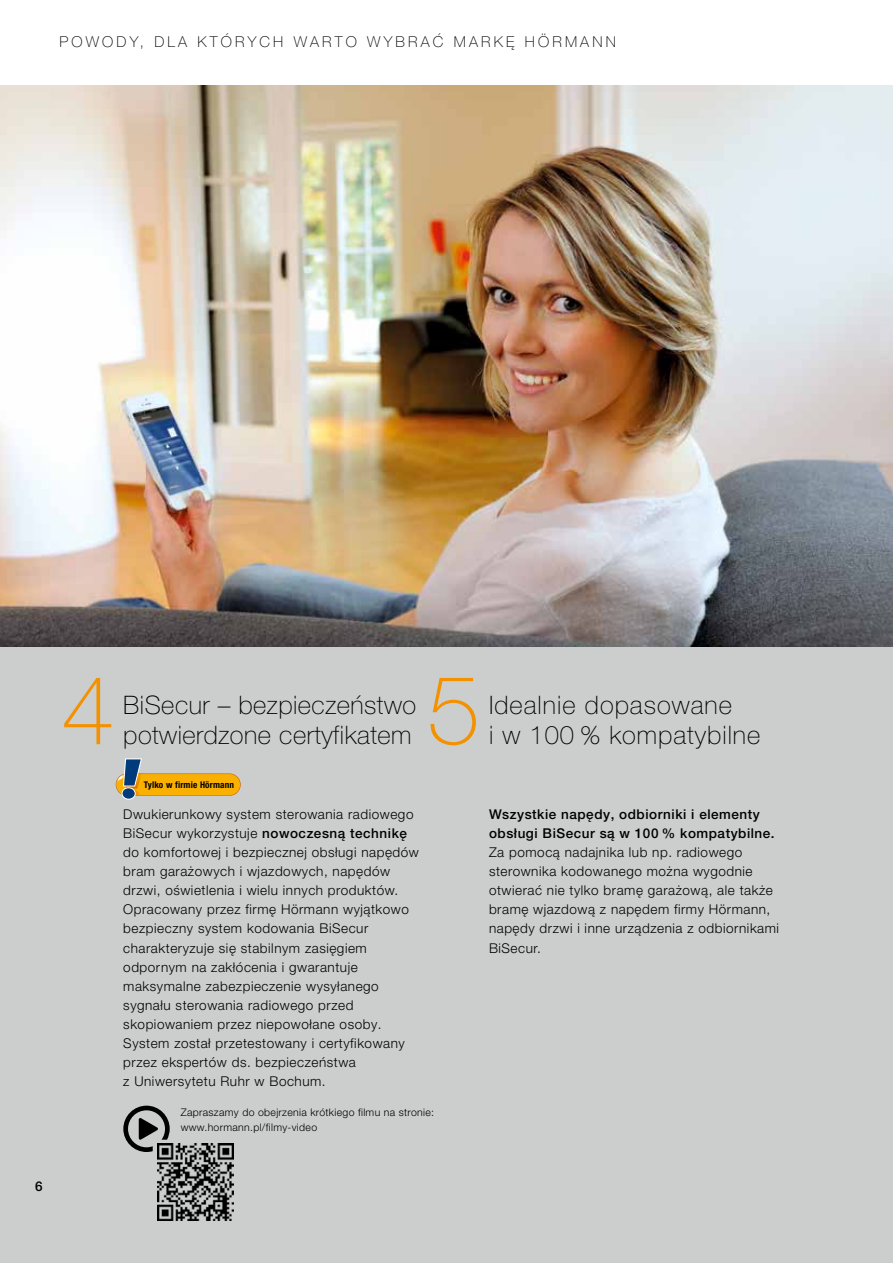
<style>
.page{position:relative;width:893px;height:1263px;background:#fff}
.page>*{position:absolute;margin:0;border:0;box-sizing:border-box;transform-origin:0 0}
.t1{font:100 96px "Hoermann Helvetica Neue";color:#f39100}
.t2{font:100 25.5px/29.7px "Hoermann Helvetica Neue";letter-spacing:.02em;color:#000}
.t3{font:100 25.5px/29.7px "Hoermann Helvetica Neue";letter-spacing:.04em;color:#000}
.t4{font:100 15px "Hoermann Helvetica Neue";letter-spacing:.21em;color:#000}
.t5{font:300 13.5px/19.2px "Hoermann Helvetica Neue";letter-spacing:.04em;color:#000}
.t6{font:500 13.5px/19.2px "Hoermann Helvetica Neue";letter-spacing:.04em;color:#000}
.t7{font:300 10.5px/14.9px "Hoermann Helvetica Neue";letter-spacing:.03em;color:#000}
.t8{font:700 condensed 9.15px "Hoermann Helvetica Neue";letter-spacing:.015em;color:#000}
.s1{font-weight:500}
</style>
<div class="page">
<div style="left:0;top:646px;width:893px;height:617px;background:#cccdcd"></div>
<img style="left:0;top:85px;width:893px;height:561px">
<svg style="left:116px;top:758px;width:125px;height:42px"></svg>
<img style="left:157px;top:1144px;width:77px;height:76px">
<svg style="left:123px;top:1106px;width:47px;height:46px"></svg>
<p class="t4" style="left:60px;top:31px;width:558px">POWODY, DLA KTÓRYCH WARTO WYBRAĆ MARKĘ HÖRMANN</p>
<p class="t6" style="left:35px;top:1175px;width:9px">6</p>
<h1 class="t1" style="left:61px;top:642px;width:55px">4</h1>
<h1 class="t1" style="left:427px;top:642px;width:55px">5</h1>
<h2 class="t2" style="left:123px;top:689px;width:294px">BiSecur – bezpieczeństwo potwierdzone certyfikatem</h2>
<h2 class="t3" style="left:489px;top:689px;width:273px">Idealnie dopasowane<br>i w 100 % kompatybilne</h2>
<p class="t8" style="left:144px;top:778px;width:92px">Tylko w firmie Hörmann</p>
<p class="t5" style="left:123px;top:803px;width:297px">Dwukierunkowy system sterowania radiowego BiSecur wykorzystuje <span class="s1">nowoczesną technikę </span>do komfortowej i bezpiecznej obsługi napędów bram garażowych i wjazdowych, napędów drzwi, oświetlenia i wielu innych produktów.<br>Opracowany przez firmę Hörmann wyjątkowo bezpieczny system kodowania BiSecur charakteryzuje się stabilnym zasięgiem odpornym na zakłócenia i gwarantuje maksymalne zabezpieczenie wysyłanego sygnału sterowania radiowego przed skopiowaniem przez niepowołane osoby.<br>System został przetestowany i certyfikowany przez ekspertów ds. bezpieczeństwa<br>z Uniwersytetu Ruhr w Bochum.</p>
<p class="t7" style="left:181px;top:1104px;width:255px">Zapraszamy do obejrzenia krótkiego filmu na stronie: www.hormann.pl/filmy-video</p>
<p class="t6" style="left:489px;top:803px;width:287px">Wszystkie napędy, odbiorniki i elementy obsługi BiSecur są w 100 % kompatybilne.</p>
<p class="t5" style="left:489px;top:841px;width:292px">Za pomocą nadajnika lub np. radiowego sterownika kodowanego można wygodnie otwierać nie tylko bramę garażową, ale także bramę wjazdową z napędem firmy Hörmann, napędy drzwi i inne urządzenia z odbiornikami BiSecur.</p>
</div>
